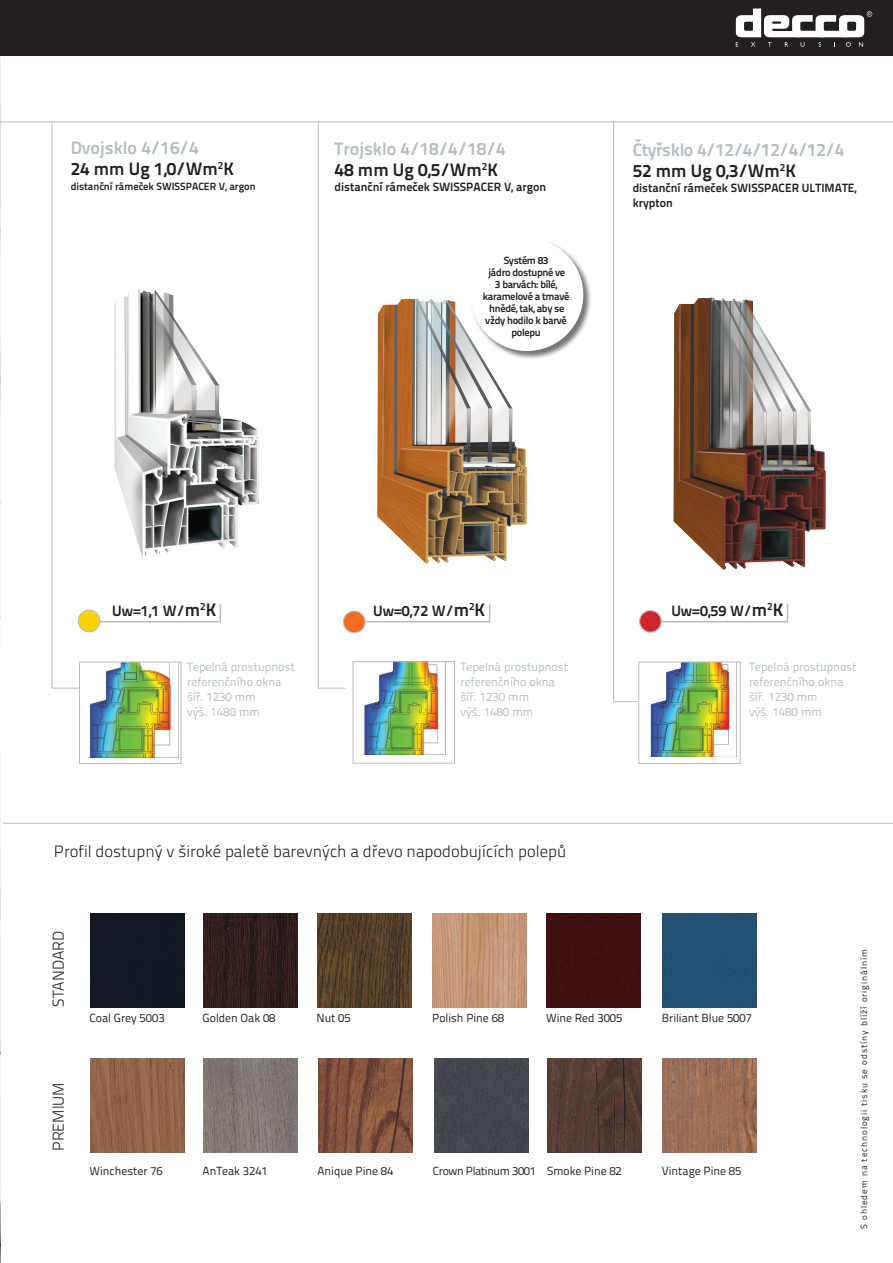
<style>
.page{position:relative;width:893px;height:1263px;background:#fff}
.page>*{position:absolute;margin:0;border:0;box-sizing:border-box;transform-origin:0 0}
.t1{font:700 18px/21px "Titillium Text 22 L";color:#b6bdc2}
.t2{font:700 18px/21px "Titillium Text 22 L";letter-spacing:-.02em;color:#b6bdc2}
.t3{font:300 16.5px "Titillium Text 22 L";color:#231f20}
.t4{font:300 15.75px "Titillium Text 22 L";color:#231f20}
.t5{font:700 15px "Titillium Text 22 L";color:#231f20}
.t6{font:12px/15px "Titillium Text 22 L";color:#b6bdc2}
.t7{font:700 12px/15px "Titillium Text 22 L";color:#231f20}
.t8{font:11.7px "Titillium Text 22 L";color:#231f20}
.t9{font:11.7px "Titillium Text 22 L";letter-spacing:-.03em;color:#231f20}
.t10{font:700 10.5px/12px "Titillium Text 22 L";letter-spacing:-.03em;color:#231f20;text-align:center}
.t11{font:700 10.5px "Titillium Text 22 L";color:#231f20}
.t12{font:9px "Titillium Text 22 L";letter-spacing:.1em;color:#231f20}
.s1{color:#231f20}
.s2{font-size:18px}
</style>
<div class="page">
<img style="left:0;top:55px;width:1px;height:836px">
<img style="left:0;top:891px;width:1px;height:372px">
<svg style="left:613px;top:121px;width:28px;height:581px"></svg>
<svg style="left:317px;top:121px;width:29px;height:568px"></svg>
<svg style="left:51px;top:121px;width:29px;height:568px"></svg>
<svg style="left:95px;top:603px;width:126px;height:20px"></svg>
<svg style="left:353px;top:603px;width:138px;height:20px"></svg>
<svg style="left:654px;top:603px;width:135px;height:20px"></svg>
<div style="left:78px;top:610px;width:22px;height:22px;background:#fed105;border-radius:50%"></div>
<div style="left:78px;top:609px;width:23px;height:23px;border:1px solid #b6bdc2;border-radius:50%"></div>
<div style="left:343px;top:611px;width:22px;height:22px;background:#f36c21;border-radius:50%"></div>
<div style="left:343px;top:611px;width:23px;height:22px;border:1px solid #b6bdc2;border-radius:50%"></div>
<div style="left:640px;top:611px;width:21px;height:21px;background:#d1232a;border-radius:50%"></div>
<div style="left:639px;top:610px;width:23px;height:23px;border:1px solid #b6bdc2;border-radius:50%"></div>
<hr style="left:0;top:122px;width:893px;height:1px;background:#b6bdc2">
<div style="left:0;top:0;width:893px;height:55px;background:#231f20"></div>
<svg style="left:736px;top:9px;width:136px;height:38px"></svg>
<hr style="left:3px;top:823px;width:890px;height:1px;background:#b6bdc2">
<img style="left:114px;top:289px;width:145px;height:269px">
<img style="left:673px;top:297px;width:153px;height:273px">
<img style="left:377px;top:298px;width:150px;height:266px">
<img style="left:89px;top:664px;width:82px;height:93px">
<div style="left:79px;top:662px;width:102px;height:102px;border:1px solid #b6bdc2"></div>
<img style="left:364px;top:663px;width:82px;height:91px">
<div style="left:353px;top:661px;width:102px;height:103px;border:1px solid #b6bdc2"></div>
<div style="left:639px;top:662px;width:101px;height:101px;background:#fff"></div>
<img style="left:648px;top:664px;width:91px;height:93px">
<div style="left:638px;top:662px;width:103px;height:102px;border:1px solid #b6bdc2"></div>
<div style="left:470px;top:238px;width:122px;height:122px;background:#231f20;opacity:.62"></div>
<div style="left:471px;top:238px;width:112px;height:113px;background:#fff;border-radius:50%"></div>
<div style="left:90px;top:913px;width:94px;height:94px;background:#121721"></div>
<img style="left:203px;top:913px;width:94px;height:94px">
<img style="left:317px;top:913px;width:94px;height:94px">
<div style="left:547px;top:913px;width:94px;height:94px;background:#3e1011"></div>
<img style="left:433px;top:913px;width:94px;height:94px">
<div style="left:662px;top:913px;width:94px;height:94px;background:#225072"></div>
<img style="left:90px;top:1058px;width:94px;height:94px">
<div style="left:435px;top:1058px;width:94px;height:94px;background:#44454f"></div>
<img style="left:203px;top:1058px;width:94px;height:94px">
<img style="left:548px;top:1058px;width:94px;height:94px">
<img style="left:318px;top:1058px;width:94px;height:94px">
<img style="left:662px;top:1058px;width:94px;height:94px">
<h1 class="t1" style="left:71px;top:136px;width:165px">Dvojsklo 4/16/4<br><span class="s1">24 mm Ug 1,0/Wm</span><sup>2</sup><span class="s1">K</span></h1>
<p class="t11" style="left:71px;top:178px;width:187px">distanční rámeček SWISSPACER V, argon</p>
<h1 class="t1" style="left:335px;top:137px;width:172px">Trojsklo 4/18/4/18/4<br><span class="s1">48 mm Ug 0,5/Wm</span><sup>2</sup><span class="s1">K</span></h1>
<p class="t7" style="left:335px;top:179px;width:213px">distanční rámeček SWISSPACER V, argon</p>
<p class="t10" style="left:504px;top:254px;width:46px">Systém 83</p>
<p class="t10" style="left:488px;top:266px;width:78px">jádro dostupné ve</p>
<p class="t10" style="left:495px;top:278px;width:64px">3 barvách: bílé,</p>
<p class="t10" style="left:483px;top:290px;width:88px">karamelové a tmavě hnědé, tak, aby se</p>
<p class="t10" style="left:485px;top:314px;width:83px">vždy hodilo k barvě</p>
<p class="t10" style="left:511px;top:326px;width:31px">polepu</p>
<h1 class="t2" style="left:633px;top:138px;width:213px">Čtyřsklo 4/12/4/12/4/12/4<br><span class="s1">52 mm Ug 0,3/Wm</span><sup>2</sup><span class="s1">K</span></h1>
<p class="t7" style="left:633px;top:180px;width:225px">distanční rámeček SWISSPACER ULTIMATE, krypton</p>
<p class="t5" style="left:112px;top:599px;width:106px">Uw=1,1 W/<span class="s2">m</span><sup>2</sup><span class="s2">K</span></p>
<p class="t5" style="left:373px;top:599px;width:114px">Uw=0,72 W/<span class="s2">m</span><sup>2</sup><span class="s2">K</span></p>
<p class="t5" style="left:671px;top:599px;width:114px">Uw=0,59 W/<span class="s2">m</span><sup>2</sup><span class="s2">K</span></p>
<p class="t6" style="left:187px;top:659px;width:109px">Tepelná prostupnost referenčního okna</p>
<p class="t6" style="left:187px;top:689px;width:70px">šíř. 1230 mm</p>
<p class="t6" style="left:187px;top:704px;width:74px">výš. 1480 mm</p>
<p class="t6" style="left:460px;top:659px;width:109px">Tepelná prostupnost referenčního okna</p>
<p class="t6" style="left:460px;top:689px;width:70px">šíř. 1230 mm</p>
<p class="t6" style="left:460px;top:704px;width:74px">výš. 1480 mm</p>
<p class="t3" style="left:54px;top:839px;width:514px">Profil dostupný v široké paletě barevných a dřevo napodobujících polepů</p>
<p class="t6" style="left:749px;top:659px;width:109px">Tepelná prostupnost referenčního okna</p>
<p class="t6" style="left:749px;top:689px;width:70px">šíř. 1230 mm</p>
<p class="t6" style="left:749px;top:704px;width:74px">výš. 1480 mm</p>
<p class="t4" style="left:47px;top:1007px;width:78px;rotate:-90deg">STANDARD</p>
<p class="t4" style="left:47px;top:1151px;width:70px;rotate:-90deg">PREMIUM</p>
<p class="t8" style="left:90px;top:1010px;width:76px">Coal Grey 5003</p>
<p class="t8" style="left:203px;top:1010px;width:74px">Golden Oak 08</p>
<p class="t8" style="left:317px;top:1010px;width:36px">Nut 05</p>
<p class="t8" style="left:432px;top:1010px;width:73px">Polish Pine 68</p>
<p class="t8" style="left:546px;top:1010px;width:78px">Wine Red 3005</p>
<p class="t8" style="left:662px;top:1010px;width:92px">Briliant Blue 5007</p>
<p class="t8" style="left:90px;top:1162px;width:75px">Winchester 76</p>
<p class="t8" style="left:203px;top:1162px;width:67px">AnTeak 3241</p>
<p class="t8" style="left:317px;top:1162px;width:77px">Anique Pine 84</p>
<p class="t9" style="left:433px;top:1162px;width:105px">Crown Platinum 3001</p>
<p class="t8" style="left:547px;top:1162px;width:76px">Smoke Pine 82</p>
<p class="t8" style="left:662px;top:1162px;width:81px">Vintage Pine 85</p>
<p class="t12" style="left:857px;top:1229px;width:281px;rotate:-90deg">S ohledem na technologii tisku se odstíny blíží originálním</p>
</div>
